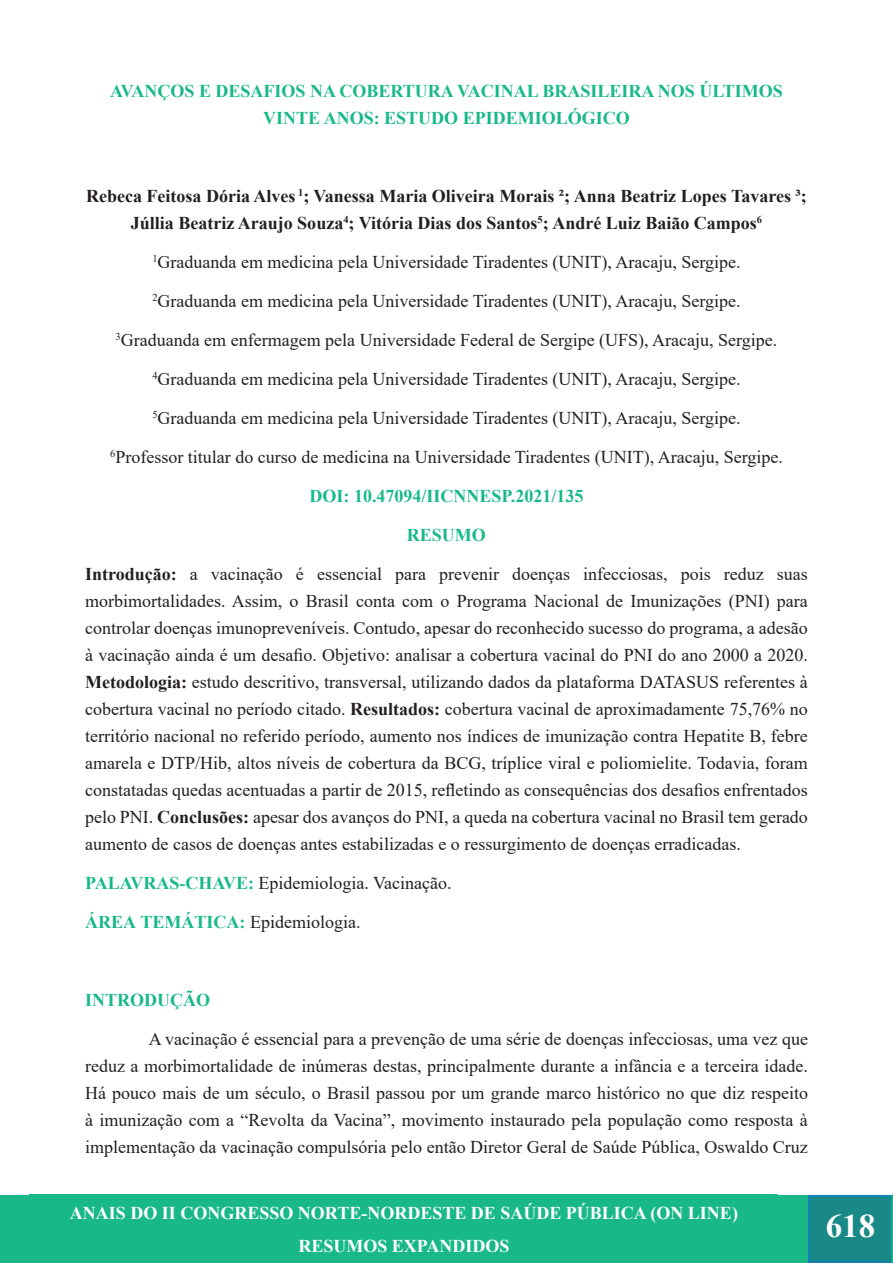
<style>
.page{position:relative;width:893px;height:1263px;background:#fff}
.page>*{position:absolute;margin:0;border:0;box-sizing:border-box;transform-origin:0 0}
.t1{font:700 33px "Times New Roman";color:#fff}
.t2{font:18px/27px "Times New Roman";color:#231f20;text-align:justify}
.t3{font:700 18px/27px "Times New Roman";color:#231f20;text-align:center}
.t4{font:700 18px/27px "Times New Roman";color:#18b987;text-align:center}
.t5{font:700 18px/33px "Times New Roman";color:#fff;text-align:center}
.s1{font-weight:700}
.s2{font-weight:700;color:#18b987}
</style>
<div class="page">
<div style="left:0;top:1195px;width:808px;height:68px;background:#18b987"></div>
<div style="left:809px;top:1196px;width:83px;height:66px;background:#188987"></div>
<div style="left:808px;top:1195px;width:85px;height:68px;border:2px solid #167ec4"></div>
<div style="left:30px;top:1195px;width:748px;height:68px;background:#18b987"></div>
<svg style="left:891px;top:1194px;width:2px;height:68px"></svg>
<p class="t4" style="left:110px;top:77px;width:674px">AVANÇOS E DESAFIOS NA COBERTURA VACINAL BRASILEIRA NOS ÚLTIMOS<br>VINTE ANOS: ESTUDO EPIDEMIOLÓGICO</p>
<p class="t3" style="left:86px;top:182px;width:722px">Rebeca Feitosa Dória Alves <sup>1</sup>; Vanessa Maria Oliveira Morais ²; Anna Beatriz Lopes Tavares ³;<br>Júllia Beatriz Araujo Souza<sup>4</sup>; Vitória Dias dos Santos<sup>5</sup>; André Luiz Baião Campos<sup>6</sup></p>
<p class="t2" style="left:152px;top:248px;width:590px"><sup>1</sup>Graduanda em medicina pela Universidade Tiradentes (UNIT), Aracaju, Sergipe.</p>
<p class="t2" style="left:152px;top:287px;width:590px"><sup>2</sup>Graduanda em medicina pela Universidade Tiradentes (UNIT), Aracaju, Sergipe.</p>
<p class="t2" style="left:116px;top:326px;width:663px"><sup>3</sup>Graduanda em enfermagem pela Universidade Federal de Sergipe (UFS), Aracaju, Sergipe.</p>
<p class="t2" style="left:152px;top:365px;width:590px"><sup>4</sup>Graduanda em medicina pela Universidade Tiradentes (UNIT), Aracaju, Sergipe.</p>
<p class="t2" style="left:152px;top:404px;width:590px"><sup>5</sup>Graduanda em medicina pela Universidade Tiradentes (UNIT), Aracaju, Sergipe.</p>
<p class="t2" style="left:110px;top:443px;width:674px"><sup>6</sup>Professor titular do curso de medicina na Universidade Tiradentes (UNIT), Aracaju, Sergipe.</p>
<p class="t4" style="left:310px;top:482px;width:275px">DOI: 10.47094/IICNNESP.2021/135</p>
<p class="t4" style="left:407px;top:521px;width:81px">RESUMO</p>
<p class="t2" style="left:85px;top:560px;width:724px"><span class="s1">Introdução:</span> a vacinação é essencial para prevenir doenças infecciosas, pois reduz suas morbimortalidades. Assim, o Brasil conta com o Programa Nacional de Imunizações (PNI) para controlar doenças imunopreveníveis. Contudo, apesar do reconhecido sucesso do programa, a adesão à vacinação ainda é um desafio. Objetivo: analisar a cobertura vacinal do PNI do ano 2000 a 2020.<br><span class="s1">Metodologia:</span> estudo descritivo, transversal, utilizando dados da plataforma DATASUS referentes à cobertura vacinal no período citado. <span class="s1">Resultados:</span> cobertura vacinal de aproximadamente 75,76% no território nacional no referido período, aumento nos índices de imunização contra Hepatite B, febre amarela e DTP/Hib, altos níveis de cobertura da BCG, tríplice viral e poliomielite. Todavia, foram constatadas quedas acentuadas a partir de 2015, refletindo as consequências dos desafios enfrentados pelo PNI. <span class="s1">Conclusões:</span> apesar dos avanços do PNI, a queda na cobertura vacinal no Brasil tem gerado aumento de casos de doenças antes estabilizadas e o ressurgimento de doenças erradicadas.</p>
<p class="t2" style="left:85px;top:869px;width:368px"><span class="s2">PALAVRAS-CHAVE:</span> Epidemiologia. Vacinação.</p>
<p class="t2" style="left:85px;top:908px;width:277px"><span class="s2">ÁREA TEMÁTICA:</span> Epidemiologia.</p>
<p class="t4" style="left:85px;top:986px;width:126px">INTRODUÇÃO</p>
<p class="t2" style="left:85px;top:1025px;width:724px;text-indent:64px">A vacinação é essencial para a prevenção de uma série de doenças infecciosas, uma vez que reduz a morbimortalidade de inúmeras destas, principalmente durante a infância e a terceira idade.<br>Há pouco mais de um século, o Brasil passou por um grande marco histórico no que diz respeito à imunização com a “Revolta da Vacina”, movimento instaurado pela população como resposta à implementação da vacinação compulsória pelo então Diretor Geral de Saúde Pública, Oswaldo Cruz</p>
<p class="t5" style="left:70px;top:1195px;width:669px">ANAIS DO II CONGRESSO NORTE-NORDESTE DE SAÚDE PÚBLICA (ON LINE)<br>RESUMOS EXPANDIDOS</p>
<h1 class="t1" style="left:826px;top:1202px;width:51px">618</h1>
</div>
